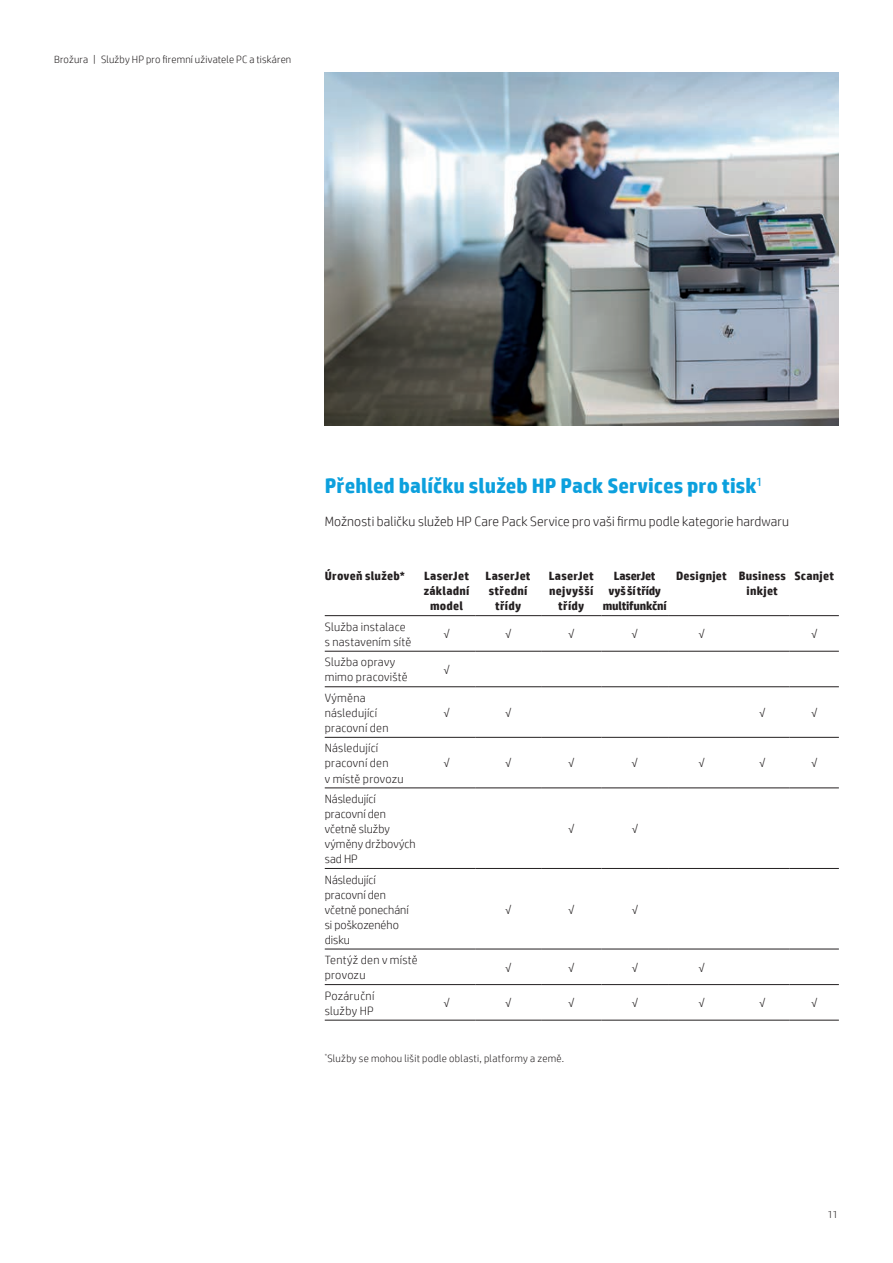
<style>
.page{position:relative;width:893px;height:1263px;background:#fff}
.page>*{position:absolute;margin:0;border:0;box-sizing:border-box;transform-origin:0 0}
.t1{font:700 21px "HP Simplified";color:#0ca0dd}
.t2{font:300 13.5px "HP Simplified";letter-spacing:.005em;color:#231f20}
.t3{font:300 12px/15px "HP Simplified";letter-spacing:.015em;color:#231f20}
.t4{font:700 12px/15px "HP Simplified";letter-spacing:.02em;color:#231f20;text-align:center}
.t5{font:700 12px/15px "HP Simplified";letter-spacing:-.02em;color:#231f20;text-align:center}
.t6{font:300 10.5px "HP Simplified";letter-spacing:.02em;color:#231f20}
</style>
<div class="page">
<img style="left:325px;top:72px;width:514px;height:353px">
<hr style="left:325px;top:615px;width:93px;height:1px;background:#231f20">
<hr style="left:418px;top:615px;width:57px;height:1px;background:#231f20">
<hr style="left:475px;top:615px;width:66px;height:1px;background:#231f20">
<hr style="left:541px;top:615px;width:61px;height:1px;background:#231f20">
<hr style="left:602px;top:615px;width:66px;height:1px;background:#231f20">
<hr style="left:668px;top:615px;width:67px;height:1px;background:#231f20">
<hr style="left:735px;top:615px;width:55px;height:1px;background:#231f20">
<hr style="left:790px;top:615px;width:49px;height:1px;background:#231f20">
<hr style="left:325px;top:651px;width:93px;height:1px;background:#231f20">
<hr style="left:418px;top:651px;width:57px;height:1px;background:#231f20">
<hr style="left:475px;top:651px;width:66px;height:1px;background:#231f20">
<hr style="left:541px;top:651px;width:61px;height:1px;background:#231f20">
<hr style="left:602px;top:651px;width:66px;height:1px;background:#231f20">
<hr style="left:668px;top:651px;width:67px;height:1px;background:#231f20">
<hr style="left:735px;top:651px;width:55px;height:1px;background:#231f20">
<hr style="left:790px;top:651px;width:49px;height:1px;background:#231f20">
<hr style="left:325px;top:686px;width:93px;height:1px;background:#231f20">
<hr style="left:418px;top:686px;width:57px;height:1px;background:#231f20">
<hr style="left:475px;top:686px;width:66px;height:1px;background:#231f20">
<hr style="left:541px;top:686px;width:61px;height:1px;background:#231f20">
<hr style="left:602px;top:686px;width:66px;height:1px;background:#231f20">
<hr style="left:668px;top:686px;width:67px;height:1px;background:#231f20">
<hr style="left:735px;top:686px;width:55px;height:1px;background:#231f20">
<hr style="left:790px;top:686px;width:49px;height:1px;background:#231f20">
<hr style="left:325px;top:737px;width:93px;height:1px;background:#231f20">
<hr style="left:418px;top:737px;width:57px;height:1px;background:#231f20">
<hr style="left:475px;top:737px;width:66px;height:1px;background:#231f20">
<hr style="left:541px;top:737px;width:61px;height:1px;background:#231f20">
<hr style="left:602px;top:737px;width:66px;height:1px;background:#231f20">
<hr style="left:668px;top:737px;width:67px;height:1px;background:#231f20">
<hr style="left:735px;top:737px;width:55px;height:1px;background:#231f20">
<hr style="left:790px;top:737px;width:49px;height:1px;background:#231f20">
<hr style="left:325px;top:788px;width:93px;height:1px;background:#231f20">
<hr style="left:418px;top:788px;width:57px;height:1px;background:#231f20">
<hr style="left:475px;top:788px;width:66px;height:1px;background:#231f20">
<hr style="left:541px;top:788px;width:61px;height:1px;background:#231f20">
<hr style="left:602px;top:788px;width:66px;height:1px;background:#231f20">
<hr style="left:668px;top:788px;width:67px;height:1px;background:#231f20">
<hr style="left:735px;top:788px;width:55px;height:1px;background:#231f20">
<hr style="left:790px;top:788px;width:49px;height:1px;background:#231f20">
<hr style="left:325px;top:868px;width:93px;height:1px;background:#231f20">
<hr style="left:418px;top:868px;width:57px;height:1px;background:#231f20">
<hr style="left:475px;top:868px;width:66px;height:1px;background:#231f20">
<hr style="left:541px;top:868px;width:61px;height:1px;background:#231f20">
<hr style="left:602px;top:868px;width:66px;height:1px;background:#231f20">
<hr style="left:668px;top:868px;width:67px;height:1px;background:#231f20">
<hr style="left:735px;top:868px;width:55px;height:1px;background:#231f20">
<hr style="left:790px;top:868px;width:49px;height:1px;background:#231f20">
<hr style="left:325px;top:949px;width:93px;height:1px;background:#231f20">
<hr style="left:418px;top:949px;width:57px;height:1px;background:#231f20">
<hr style="left:475px;top:949px;width:66px;height:1px;background:#231f20">
<hr style="left:541px;top:949px;width:61px;height:1px;background:#231f20">
<hr style="left:602px;top:949px;width:66px;height:1px;background:#231f20">
<hr style="left:668px;top:949px;width:67px;height:1px;background:#231f20">
<hr style="left:735px;top:949px;width:55px;height:1px;background:#231f20">
<hr style="left:790px;top:949px;width:49px;height:1px;background:#231f20">
<hr style="left:325px;top:984px;width:93px;height:1px;background:#231f20">
<hr style="left:418px;top:984px;width:57px;height:1px;background:#231f20">
<hr style="left:475px;top:984px;width:66px;height:1px;background:#231f20">
<hr style="left:541px;top:984px;width:61px;height:1px;background:#231f20">
<hr style="left:602px;top:984px;width:66px;height:1px;background:#231f20">
<hr style="left:668px;top:984px;width:67px;height:1px;background:#231f20">
<hr style="left:735px;top:984px;width:55px;height:1px;background:#231f20">
<hr style="left:790px;top:984px;width:49px;height:1px;background:#231f20">
<hr style="left:325px;top:1020px;width:93px;height:1px;background:#231f20">
<hr style="left:418px;top:1020px;width:57px;height:1px;background:#231f20">
<hr style="left:475px;top:1020px;width:66px;height:1px;background:#231f20">
<hr style="left:541px;top:1020px;width:61px;height:1px;background:#231f20">
<hr style="left:602px;top:1020px;width:66px;height:1px;background:#231f20">
<hr style="left:668px;top:1020px;width:67px;height:1px;background:#231f20">
<hr style="left:735px;top:1020px;width:55px;height:1px;background:#231f20">
<hr style="left:790px;top:1020px;width:49px;height:1px;background:#231f20">
<p class="t6" style="left:54px;top:52px;width:239px">Brožura | Služby HP pro firemní uživatele PC a tiskáren</p>
<h1 class="t1" style="left:325px;top:472px;width:439px">Přehled balíčku služeb HP Pack Services pro tisk<sup>1</sup></h1>
<p class="t2" style="left:325px;top:512px;width:466px">Možnosti baličku služeb HP Care Pack Service pro vaši firmu podle kategorie hardwaru</p>
<p class="t4" style="left:325px;top:569px;width:82px">Úroveň služeb*</p>
<p class="t4" style="left:424px;top:569px;width:47px">LaserJet základní model</p>
<p class="t4" style="left:486px;top:569px;width:46px">LaserJet střední třídy</p>
<p class="t4" style="left:549px;top:569px;width:46px">LaserJet nejvyšší třídy</p>
<p class="t5" style="left:603px;top:569px;width:65px">LaserJet<br>vyš ší třídy multifunkční</p>
<p class="t4" style="left:747px;top:569px;width:41px;text-align:left;text-indent:-71px">Designjet Business inkjet</p>
<p class="t4" style="left:794px;top:569px;width:41px">Scanjet</p>
<p class="t3" style="left:325px;top:619px;width:88px">Služba instalace s nastavením sítě</p>
<p class="t3" style="left:443px;top:626px;width:8px">√</p>
<p class="t3" style="left:505px;top:626px;width:8px">√</p>
<p class="t3" style="left:568px;top:626px;width:8px">√</p>
<p class="t3" style="left:632px;top:626px;width:8px">√</p>
<p class="t3" style="left:698px;top:626px;width:8px">√</p>
<p class="t3" style="left:811px;top:626px;width:8px">√</p>
<p class="t3" style="left:325px;top:654px;width:85px">Služba opravy mimo pracoviště</p>
<p class="t3" style="left:443px;top:662px;width:8px">√</p>
<p class="t3" style="left:325px;top:690px;width:65px">Výměna následující pracovní den</p>
<p class="t3" style="left:443px;top:705px;width:8px">√</p>
<p class="t3" style="left:505px;top:705px;width:8px">√</p>
<p class="t3" style="left:759px;top:705px;width:8px">√</p>
<p class="t3" style="left:811px;top:705px;width:8px">√</p>
<p class="t3" style="left:325px;top:740px;width:80px">Následující pracovní den<br>v místě provozu</p>
<p class="t3" style="left:325px;top:791px;width:92px">Následující pracovní den včetně služby výměny držbových sad HP</p>
<p class="t3" style="left:325px;top:872px;width:85px">Následující pracovní den včetně ponechání si poškozeného disku</p>
<p class="t3" style="left:443px;top:755px;width:8px">√</p>
<p class="t3" style="left:505px;top:755px;width:8px">√</p>
<p class="t3" style="left:568px;top:755px;width:8px">√</p>
<p class="t3" style="left:632px;top:755px;width:8px">√</p>
<p class="t3" style="left:698px;top:755px;width:8px">√</p>
<p class="t3" style="left:759px;top:755px;width:8px">√</p>
<p class="t3" style="left:811px;top:755px;width:8px">√</p>
<p class="t3" style="left:568px;top:821px;width:8px">√</p>
<p class="t3" style="left:632px;top:821px;width:8px">√</p>
<p class="t3" style="left:505px;top:902px;width:8px">√</p>
<p class="t3" style="left:568px;top:902px;width:8px">√</p>
<p class="t3" style="left:632px;top:902px;width:8px">√</p>
<p class="t3" style="left:325px;top:952px;width:94px">Tentýž den v místě provozu</p>
<p class="t3" style="left:505px;top:960px;width:8px">√</p>
<p class="t3" style="left:568px;top:960px;width:8px">√</p>
<p class="t3" style="left:632px;top:960px;width:8px">√</p>
<p class="t3" style="left:698px;top:960px;width:8px">√</p>
<p class="t3" style="left:325px;top:988px;width:51px">Pozáruční služby HP</p>
<p class="t3" style="left:443px;top:995px;width:8px">√</p>
<p class="t3" style="left:505px;top:995px;width:8px">√</p>
<p class="t3" style="left:568px;top:995px;width:8px">√</p>
<p class="t3" style="left:632px;top:995px;width:8px">√</p>
<p class="t3" style="left:698px;top:995px;width:8px">√</p>
<p class="t3" style="left:759px;top:995px;width:8px">√</p>
<p class="t3" style="left:811px;top:995px;width:8px">√</p>
<p class="t6" style="left:325px;top:1051px;width:241px"><sup>*</sup>Služby se mohou lišit podle oblasti, platformy a země.</p>
<p class="t6" style="left:827px;top:1207px;width:12px">11</p>
</div>
